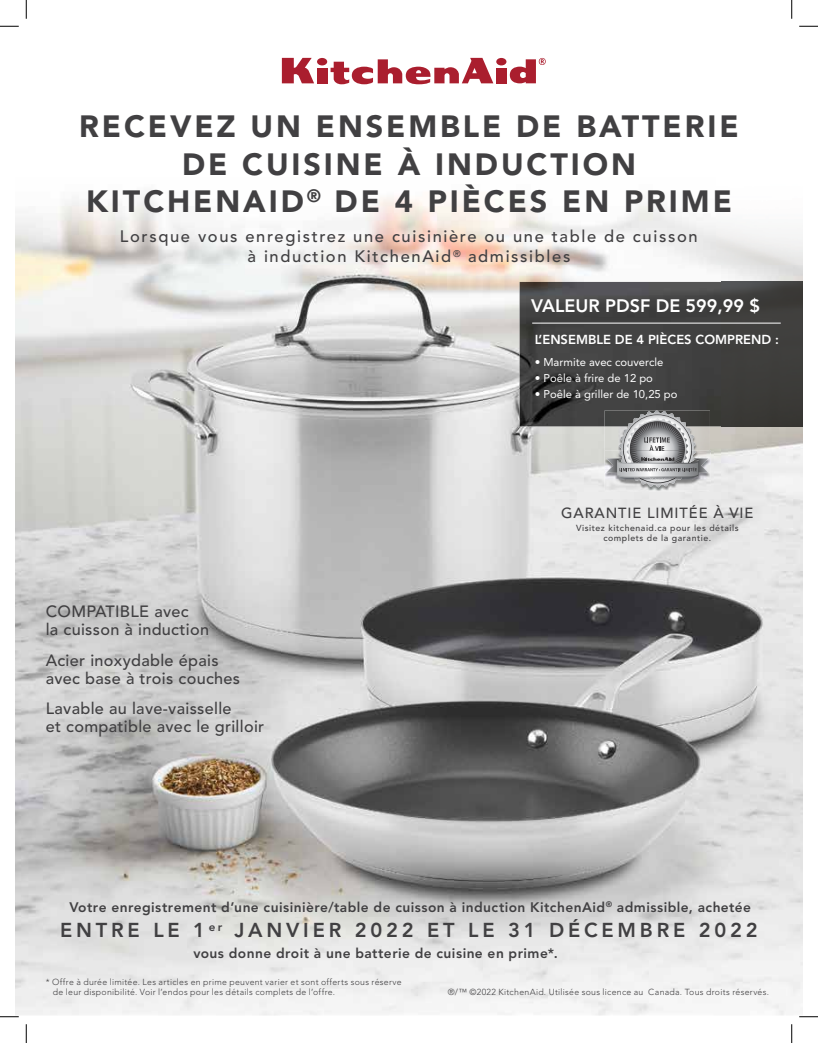
<style>
.page{position:relative;width:818px;height:1043px;background:#fff}
.page>*{position:absolute;margin:0;border:0;box-sizing:border-box;transform-origin:0 0}
.t1{font:900 30.5px/37.5px "Avenir LT";letter-spacing:.095em;color:#414042;text-align:center}
.t2{font:800 20px "Avenir LT";letter-spacing:.19em;color:#414042}
.t3{font:800 18px "Avenir LT";color:#fff}
.t4{font:500 16.5px/20.6px "Avenir LT";letter-spacing:.1em;color:#414042;text-align:center}
.t5{font:500 16.25px/18.1px "Avenir LT";letter-spacing:.02em;color:#414042}
.t6{font:500 14.62px "Avenir LT";letter-spacing:.06em;color:#414042}
.t7{font:800 13.75px "Avenir LT";letter-spacing:.03em;color:#414042}
.t8{font:800 13px "Avenir LT";color:#fff}
.t9{font:11.25px "Avenir LT";color:#fff}
.t10{font:300 8.75px/10px "Avenir LT";letter-spacing:.035em;color:#414042}
.t11{font:500 8.75px/10.1px "Avenir LT";letter-spacing:.06em;color:#414042;text-align:center}
</style>
<div class="page">
<img style="left:15px;top:265px;width:787px;height:750px">
<img style="left:15px;top:2px;width:787px;height:263px">
<div style="left:317px;top:68px;width:10px;height:15px;background:#aa1e2e"></div>
<div style="left:317px;top:58px;width:10px;height:7px;background:#aa1e2e;border-radius:50%"></div>
<div style="left:496px;top:68px;width:10px;height:15px;background:#aa1e2e"></div>
<div style="left:496px;top:58px;width:10px;height:7px;background:#aa1e2e;border-radius:50%"></div>
<svg style="left:282px;top:58px;width:32px;height:25px"></svg>
<svg style="left:330px;top:58px;width:163px;height:26px"></svg>
<svg style="left:510px;top:58px;width:35px;height:25px"></svg>
<img style="left:519px;top:282px;width:283px;height:144px">
<hr style="left:532px;top:323px;width:248px;height:1px;background:#fff">
<img style="left:604px;top:410px;width:106px;height:81px">
<img style="left:710px;top:451px;width:1px;height:39px">
<img style="left:605px;top:451px;width:105px;height:39px">
<img style="left:698px;top:458px;width:10px;height:15px">
<img style="left:606px;top:458px;width:11px;height:15px">
<img style="left:618px;top:483px;width:78px;height:4px">
<svg style="left:617px;top:410px;width:81px;height:73px;background:#9b9b9d"></svg>
<svg style="left:0;top:25px;width:19px;height:2px"></svg>
<svg style="left:799px;top:25px;width:19px;height:2px"></svg>
<svg style="left:0;top:1016px;width:19px;height:1px"></svg>
<svg style="left:799px;top:1016px;width:19px;height:1px"></svg>
<svg style="left:25px;top:0;width:2px;height:19px"></svg>
<svg style="left:25px;top:1024px;width:2px;height:18px"></svg>
<svg style="left:790px;top:0;width:2px;height:19px"></svg>
<svg style="left:791px;top:1024px;width:1px;height:18px"></svg>
<h1 class="t1" style="left:79px;top:108px;width:661px">RECEVEZ UN ENSEMBLE DE BATTERIE<br>DE CUISINE À INDUCTION<br>KITCHENAID<sup>®</sup> DE 4 PIÈCES EN PRIME</h1>
<h3 class="t4" style="left:120px;top:226px;width:579px">Lorsque vous enregistrez une cuisinière ou une table de cuisson à induction KitchenAid<sup>®</sup> admissibles</h3>
<h3 class="t3" style="left:531px;top:294px;width:230px">VALEUR PDSF DE 599,99 $</h3>
<h3 class="t8" style="left:534px;top:332px;width:246px">L’ENSEMBLE DE 4 PIÈCES COMPREND :</h3>
<p class="t9" style="left:534px;top:355px;width:130px">• Marmite avec couvercle</p>
<p class="t9" style="left:534px;top:371px;width:120px">• Poêle à frire de 12 po</p>
<p class="t9" style="left:534px;top:387px;width:144px">• Poêle à griller de 10,25 po</p>
<h3 class="t5" style="left:46px;top:602px;width:165px">COMPATIBLE avec<br>la cuisson à induction</h3>
<h3 class="t5" style="left:46px;top:651px;width:196px">Acier inoxydable épais avec base à trois couches</h3>
<h3 class="t5" style="left:46px;top:700px;width:220px">Lavable au lave-vaisselle<br>et compatible avec le grilloir</h3>
<h3 class="t6" style="left:561px;top:504px;width:194px">GARANTIE LIMITÉE À VIE</h3>
<p class="t11" style="left:576px;top:523px;width:164px">Visitez kitchenaid.ca pour les détails complets de la garantie.</p>
<h3 class="t7" style="left:69px;top:899px;width:683px">Votre enregistrement d’une cuisinière/table de cuisson à induction KitchenAid<sup>®</sup> admissible, achetée</h3>
<h2 class="t2" style="left:60px;top:918px;width:699px">ENTRE LE 1 <sup>er</sup> JANVIER 2022 ET LE 31 DÉCEMBRE 2022</h2>
<h3 class="t7" style="left:193px;top:945px;width:366px">vous donne droit à une batterie de cuisine en prime*.</h3>
<p class="t10" style="left:53px;top:977px;width:350px;text-indent:-7px">* Offre à durée limitée. Les articles en prime peuvent varier et sont offerts sous réserve de leur disponibilité. Voir l’endos pour les détails complets de l’offre.</p>
<p class="t10" style="left:448px;top:987px;width:323px">®/™ ©2022 KitchenAid. Utilisée sous licence au Canada. Tous droits réservés.</p>
</div>
